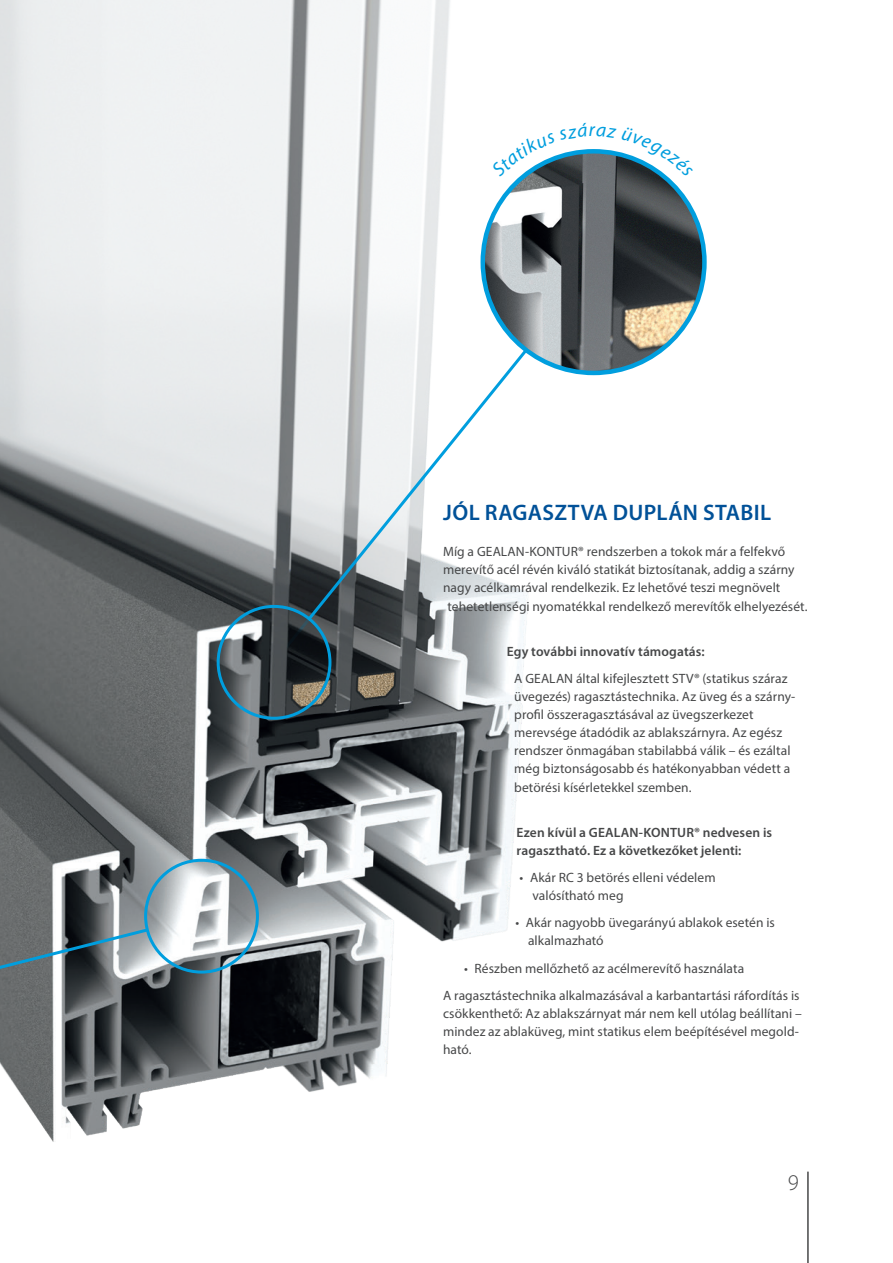
<style>
.page{position:relative;width:893px;height:1263px;background:#fff}
.page>*{position:absolute;margin:0;border:0;box-sizing:border-box;transform-origin:0 0}
.t1{font:600 22.5px "Myriad Pro";letter-spacing:.015em;color:#015198}
.t2{font:300 22.5px "Myriad Pro";color:#464748}
.t3{font:13.5px/18.1px "Myriad Pro";letter-spacing:.005em;color:#464748}
.t4{font:600 13.5px/18.1px "Myriad Pro";letter-spacing:.005em;color:#464748}
</style>
<div class="page">
<img style="left:0;top:0;width:706px;height:1142px">
<hr style="left:807px;top:1171px;width:2px;height:92px;background:#464748">
<svg style="left:270px;top:262px;width:328px;height:404px"></svg>
<img style="left:483px;top:151px;width:221px;height:222px;border-radius:111px">
<img style="left:218px;top:606px;width:112px;height:112px;border-radius:56px">
<div style="left:217px;top:605px;width:114px;height:115px;border:3px solid #009ede;border-radius:50%"></div>
<svg style="left:0;top:912px;width:205px;height:114px"></svg>
<img style="left:146px;top:860px;width:111px;height:112px;border-radius:56px">
<div style="left:144px;top:859px;width:115px;height:114px;border:3px solid #009ede;border-radius:50%"></div>
<svg style="left:491px;top:123px;width:202px;height:54px"></svg>
<h1 class="t1" style="left:443px;top:498px;width:329px">JÓL RAGASZTVA DUPLÁN STABIL</h1>
<p class="t3" style="left:443px;top:542px;width:344px">Míg a GEALAN-KONTUR® rendszerben a tokok már a felfekvő</p>
<p class="t3" style="left:443px;top:560px;width:353px">merevítő acél révén kiváló statikát biztosítanak, addig a szárny</p>
<p class="t3" style="left:443px;top:579px;width:339px">nagy acélkamrával rendelkezik. Ez lehetővé teszi megnövelt</p>
<p class="t3" style="left:448px;top:597px;width:362px">tehetetlenségi nyomatékkal rendelkező merevítők elhelyezését.</p>
<p class="t4" style="left:507px;top:642px;width:199px">Egy további innovatív támogatás:</p>
<p class="t3" style="left:514px;top:669px;width:282px">A GEALAN által kifejlesztett STV® (statikus száraz üvegezés) ragasztástechnika. Az üveg és a szárny&shy;profil összeragasztásával az üvegszerkezet merevsége átadódik az ablakszárnyra. Az egész rendszer önmagában stabilabbá válik – és ezáltal még biztonságosabb és hatékonyabban védett a betörési kísérletekkel szemben.</p>
<p class="t4" style="left:517px;top:823px;width:257px">Ezen kívül a GEALAN-KONTUR® nedvesen is ragasztható. Ez a következőket jelenti:</p>
<p class="t3" style="left:532px;top:868px;width:185px;text-indent:-13px">• Akár RC 3 betörés elleni védelem valósítható meg</p>
<p class="t3" style="left:528px;top:913px;width:248px;text-indent:-13px">• Akár nagyobb üvegarányú ablakok esetén is alkalmazható</p>
<p class="t3" style="left:443px;top:954px;width:358px;line-height:27.2px;text-indent:21px">• Részben mellőzhető az acélmerevítő használata<br>A ragasztástechnika alkalmazásával a karbantartási ráfordítás is</p>
<p class="t3" style="left:443px;top:1004px;width:360px">csökkenthető: Az ablakszárnyat már nem kell utólag beállítani – mindez az ablaküveg, mint statikus elem beépítésével megold&shy;ható.</p>
<h1 class="t2" style="left:788px;top:1169px;width:12px">9</h1>
</div>
